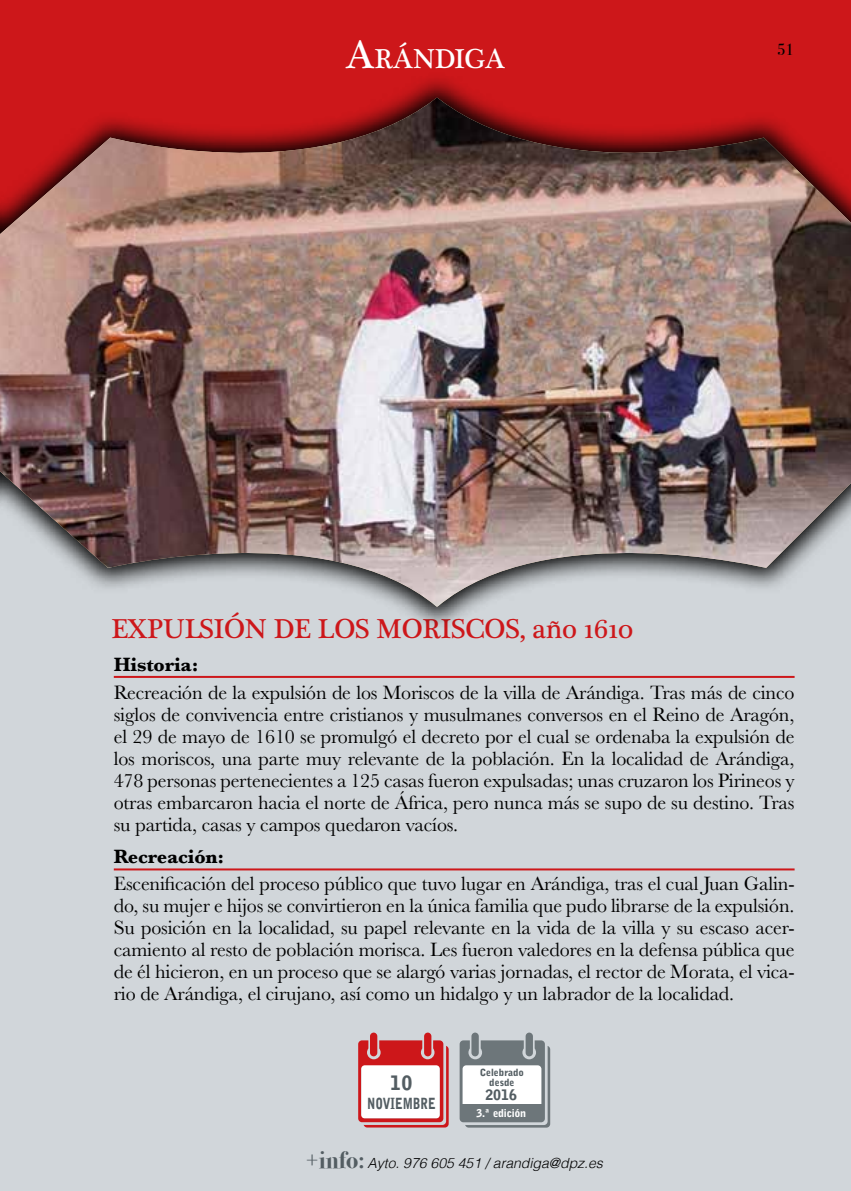
<style>
.page{position:relative;width:851px;height:1191px;background:#fff}
.page>*{position:absolute;margin:0;border:0;box-sizing:border-box;transform-origin:0 0}
.t1{font:28px "Plantagenet Cherokee";letter-spacing:-.01em;color:#cd171a}
.t2{font:28px "Plantagenet Cherokee";letter-spacing:-.015em;color:#fff}
.t3{font:20px/22px "Baskerville";letter-spacing:-.01em;color:#000;text-align:justify}
.t4{font:700 20px "Baskerville";letter-spacing:-.01em;color:#000}
.t5{font:900 19.8px "Bell Gothic Std";color:#535d62}
.t6{font:16px "Bodoni Svty Two ITCTT";color:#000}
.t7{font:900 15.4px "Bell Gothic Std";color:#535d62;scale:.75 1}
.t8{font:900 14.4px "Bell Gothic Std";color:#535d62}
.t9{font:italic 300 14px "Helvetica";color:#000}
.t10{font:900 10.8px "Bell Gothic Std";letter-spacing:-.025em;color:#fff}
.t11{font:900 9.8px/10px "Bell Gothic Std";color:#535d62;text-align:center}
.s1{font-size:40px}
.s2{font-family:"Bodoni Svty Two ITCTT";font-weight:700;font-style:normal;font-size:24px;color:#535d62}
</style>
<div class="page">
<div style="left:0;top:425px;width:850px;height:766px;background:#d1d6da"></div>
<div style="left:0;top:0;width:850px;height:268px;background:#cd171a"></div>
<hr style="left:114px;top:868px;width:680px;height:2px;background:#cd171a">
<hr style="left:114px;top:676px;width:680px;height:2px;background:#cd171a">
<img style="left:0;top:98px;width:850px;height:508px">
<div style="left:424px;top:1032px;width:7px;height:24px;background:#cd171a;border-radius:4px"></div>
<div style="left:370px;top:1032px;width:7px;height:24px;background:#cd171a;border-radius:4px"></div>
<svg style="left:358px;top:1040px;width:90px;height:87px;background:#e7a4a6"></svg>
<div style="left:525px;top:1032px;width:8px;height:24px;background:#6d767a;border-radius:4px"></div>
<div style="left:471px;top:1032px;width:7px;height:24px;background:#6d767a;border-radius:4px"></div>
<svg style="left:459px;top:1040px;width:91px;height:87px;background:#afb4b6"></svg>
<h1 class="t2" style="left:345px;top:42px;width:161px"><span class="s1">A</span>RÁNDIGA</h1>
<p class="t6" style="left:777px;top:36px;width:19px">51</p>
<h1 class="t1" style="left:111px;top:612px;width:523px">EXPULSIÓN DE LOS MORISCOS, año 1610</h1>
<p class="t4" style="left:114px;top:651px;width:86px">Historia:</p>
<p class="t3" style="left:114px;top:682px;width:682px">Recreación de la expulsión de los Moriscos de la villa de Arándiga. Tras más de cinco siglos de convivencia entre cristianos y musulmanes conversos en el Reino de Aragón, el 29 de mayo de 1610 se promulgó el decreto por el cual se ordenaba la expulsión de los moriscos, una parte muy relevante de la población. En la localidad de Arándiga, 478 personas pertenecientes a 125 casas fueron expulsadas; unas cruzaron los Pirineos y otras embarcaron hacia el norte de África, pero nunca más se supo de su destino. Tras su partida, casas y campos quedaron vacíos.</p>
<p class="t4" style="left:114px;top:842px;width:112px">Recreación:</p>
<p class="t3" style="left:114px;top:873px;width:682px">Escenificación del proceso público que tuvo lugar en Arándiga, tras el cual Juan Galin&shy;do, su mujer e hijos se convirtieron en la única familia que pudo librarse de la expulsión.<br>Su posición en la localidad, su papel relevante en la vida de la villa y su escaso acer&shy;camiento al resto de población morisca. Les fueron valedores en la defensa pública que de él hicieron, en un proceso que se alargó varias jornadas, el rector de Morata, el vica&shy;rio de Arándiga, el cirujano, así como un hidalgo y un labrador de la localidad.</p>
<p class="t5" style="left:390px;top:1071px;width:24px">10</p>
<p class="t11" style="left:479px;top:1067px;width:46px">Celebrado desde</p>
<p class="t8" style="left:485px;top:1086px;width:33px">2016</p>
<p class="t10" style="left:476px;top:1107px;width:51px">3.ª edición</p>
<p class="t7" style="left:367px;top:1094px;width:93px">NOVIEMBRE</p>
<p class="t9" style="left:305px;top:1151px;width:299px"><span class="s2">+info:</span> Ayto. 976 605 451 / arandiga@dpz.es</p>
</div>
